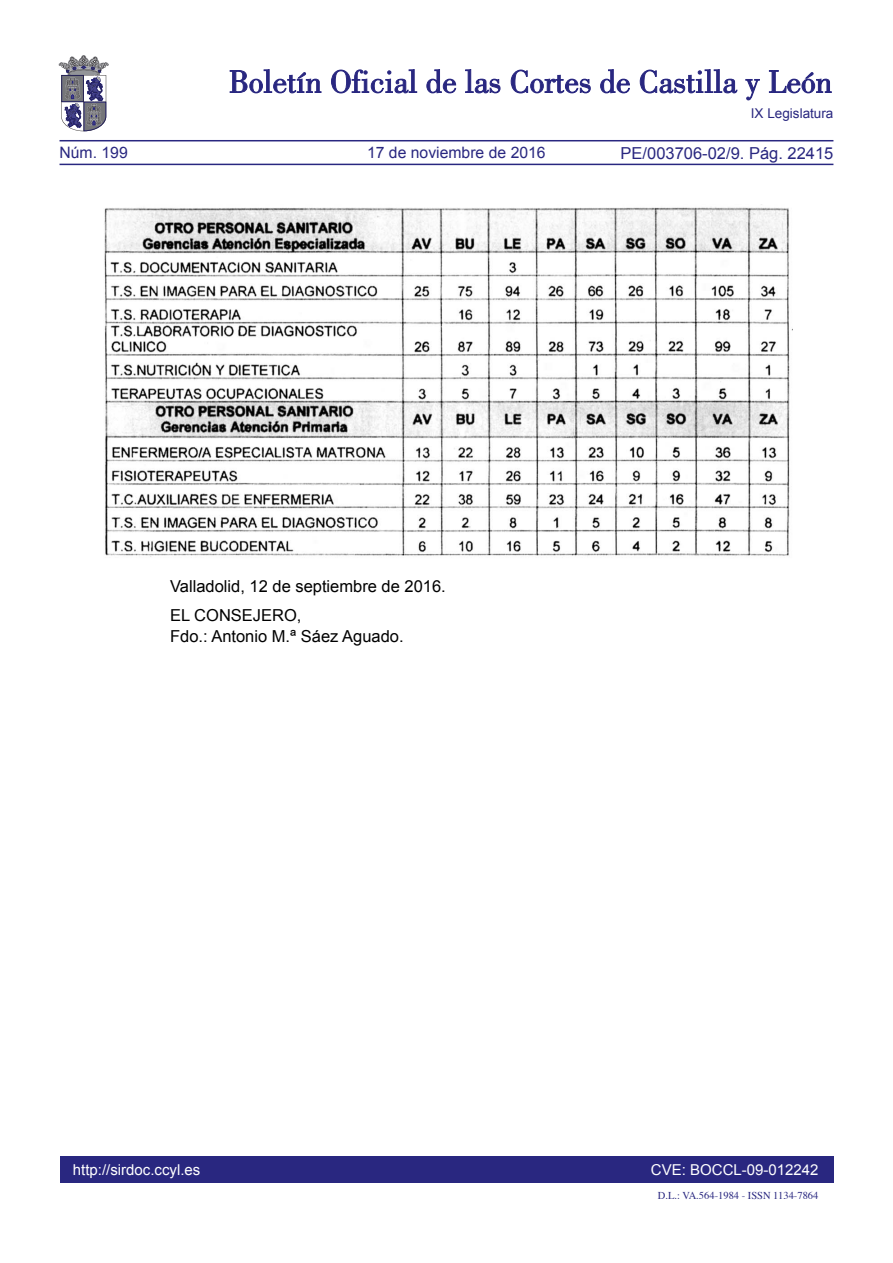
<style>
.page{position:relative;width:893px;height:1263px;background:#fff}
.page>*{position:absolute;margin:0;border:0;box-sizing:border-box;transform-origin:0 0}
.firma{font:16.5px/21px "Arial";color:#000}
.valladolid{font:16.5px "Arial";color:#000}
.t1{font:16.5px "Arial";color:#292780}
.t2{font:15.75px "Arial";color:#292780}
.t3{font:15px "Arial";color:#fff}
.t4{font:13.5px "Arial";color:#292780}
.t5{font:10.5px "Times";color:#292780}
</style>
<div class="page">
<div style="left:60px;top:1157px;width:773px;height:26px;background:#292780"></div>
<hr style="left:60px;top:164px;width:773px;height:1px;background:#292780">
<hr style="left:60px;top:140px;width:773px;height:1px;background:#292780">
<svg style="left:230px;top:69px;width:91px;height:24px"></svg>
<svg style="left:331px;top:69px;width:86px;height:24px"></svg>
<svg style="left:426px;top:69px;width:30px;height:24px"></svg>
<svg style="left:465px;top:69px;width:35px;height:24px"></svg>
<svg style="left:511px;top:70px;width:80px;height:23px"></svg>
<svg style="left:600px;top:69px;width:30px;height:24px"></svg>
<svg style="left:640px;top:69px;width:97px;height:24px"></svg>
<svg style="left:745px;top:79px;width:15px;height:21px"></svg>
<svg style="left:769px;top:70px;width:62px;height:23px"></svg>
<svg style="left:59px;top:55px;width:49px;height:76px"></svg>
<img style="left:104px;top:207px;width:689px;height:350px">
<p class="t2" style="left:60px;top:142px;width:70px">Núm. 199</p>
<p class="t2" style="left:367px;top:142px;width:180px">17 de noviembre de 2016</p>
<p class="t4" style="left:751px;top:105px;width:84px">IX Legislatura</p>
<p class="t1" style="left:621px;top:142px;width:214px">PE/003706-02/9. Pág. 22415</p>
<p class="valladolid" style="left:170px;top:575px;width:277px">Valladolid, 12 de septiembre de 2016.</p>
<p class="firma" style="left:170px;top:605px;width:235px">EL CONSEJERO,<br>Fdo.: Antonio M.ª Sáez Aguado.</p>
<p class="t3" style="left:73px;top:1159px;width:129px">http://sirdoc.ccyl.es</p>
<p class="t3" style="left:651px;top:1159px;width:169px">CVE: BOCCL-09-012242</p>
<p class="t5" style="left:658px;top:1185px;width:162px">D.L.: VA.564-1984 - ISSN 1134-7864</p>
</div>
